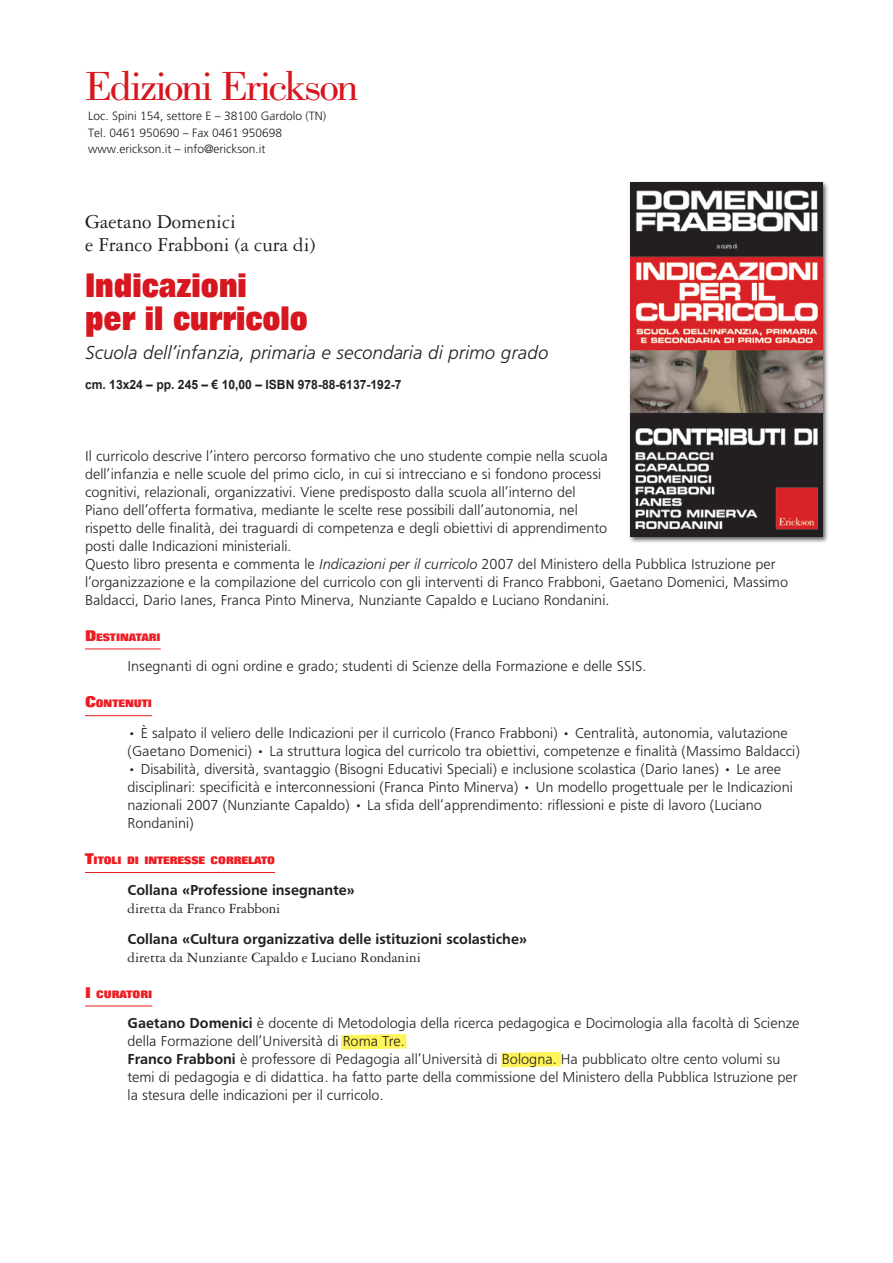
<style>
.page{position:relative;width:893px;height:1263px;background:#fff}
.page>*{position:absolute;margin:0;border:0;box-sizing:border-box;transform-origin:0 0}
.t1{font:42px "Bodoni";letter-spacing:-.05em;color:#d7171f;scale:1.05 1}
.t2{font:800 33px/33px "Folio";color:#d7171f;scale:.8 1}
.t3{font:21px/22.5px "Garamond Three";color:#231f20}
.t4{font:19.5px "Frugal Sans Light Italic DTC";color:#231f20}
.t5{font:15px/18px "Frugal Sans Light DTC";color:#231f20}
.t6{font:15px "Frugal Sans Bold DTC";color:#231f20}
.t7{font:15px "Garamond Three";color:#231f20}
.t8{font:700 12.75px "Arial";color:#231f20;scale:.95 1}
.t9{font:300 12px/16.5px "Freeway";color:#231f20}
.t10{font:800 10.5px "Folio";color:#ee1d23}
.s1{font-family:"Frugal Sans Light Italic DTC"}
.s2{font-size:15px}
.s3{font-family:"Frugal Sans Bold DTC"}
</style>
<div class="page">
<svg style="left:341px;top:1034px;width:66px;height:15px"></svg>
<svg style="left:501px;top:1052px;width:60px;height:15px"></svg>
<hr style="left:85px;top:649px;width:76px;height:1px;background:#ee1d23">
<hr style="left:85px;top:715px;width:67px;height:1px;background:#ee1d23">
<hr style="left:85px;top:872px;width:190px;height:1px;background:#ee1d23">
<hr style="left:85px;top:1006px;width:67px;height:1px;background:#ee1d23">
<div style="left:628px;top:180px;width:207px;height:369px;background:#231f20;opacity:.75"></div>
<img style="left:631px;top:183px;width:191px;height:354px">
<h1 class="t1" style="left:85px;top:62px;width:262px">Edizioni Erickson</h1>
<p class="t9" style="left:88px;top:108px;width:240px">Loc. Spini 154, settore E – 38100 Gardolo (TN)<br>Tel. 0461 950690 – Fax 0461 950698 www.erickson.it – info@erickson.it</p>
<h3 class="t3" style="left:85px;top:211px;width:232px">Gaetano Domenici<br>e Franco Frabboni (a cura di)</h3>
<h2 class="t2" style="left:85px;top:269px;width:280px">Indicazioni<br>per il curricolo</h2>
<h3 class="t4" style="left:85px;top:342px;width:465px">Scuola dell’infanzia, primaria e secondaria di primo grado</h3>
<p class="t8" style="left:85px;top:377px;width:335px">cm. 13x24 – pp. 245 – € 10,00 – ISBN 978-88-6137-192-7</p>
<p class="t5" style="left:85px;top:446px;width:705px">Il curricolo descrive l’intero percorso formativo che uno studente compie nella scuola<br>dell’infanzia e nelle scuole del primo ciclo, in cui si intrecciano e si fondono processi<br>cognitivi, relazionali, organizzativi. Viene predisposto dalla scuola all’interno del<br>Piano dell’offerta formativa, mediante le scelte rese possibili dall’autonomia, nel<br>rispetto delle finalità, dei traguardi di competenza e degli obiettivi di apprendimento<br>posti dalle Indicazioni ministeriali.<br>Questo libro presenta e commenta le <span class="s1">Indicazioni per il curricolo</span> 2007 del Ministero della Pubblica Istruzione per l’organizzazione e la compilazione del curricolo con gli interventi di Franco Frabboni, Gaetano Domenici, Massimo Baldacci, Dario Ianes, Franca Pinto Minerva, Nunziante Capaldo e Luciano Rondanini.</p>
<p class="t10" style="left:85px;top:631px;width:77px"><span class="s2">D</span>ESTINATARI</p>
<p class="t5" style="left:128px;top:657px;width:520px">Insegnanti di ogni ordine e grado; studenti di Scienze della Formazione e delle SSIS.</p>
<p class="t10" style="left:85px;top:698px;width:68px"><span class="s2">C</span>ONTENUTI</p>
<p class="t5" style="left:128px;top:724px;width:674px">• È salpato il veliero delle Indicazioni per il curricolo (Franco Frabboni) • Centralità, autonomia, valutazione (Gaetano Domenici) • La struttura logica del curricolo tra obiettivi, competenze e finalità (Massimo Baldacci)</p>
<p class="t5" style="left:128px;top:760px;width:667px">• Disabilità, diversità, svantaggio (Bisogni Educativi Speciali) e inclusione scolastica (Dario Ianes) • Le aree disciplinari: specificità e interconnessioni (Franca Pinto Minerva) • Un modello progettuale per le Indicazioni nazionali 2007 (Nunziante Capaldo) • La sfida dell’apprendimento: riflessioni e piste di lavoro (Luciano Rondanini)</p>
<p class="t10" style="left:85px;top:854px;width:191px"><span class="s2">T</span>ITOLI DI INTERESSE CORRELATO</p>
<p class="t6" style="left:128px;top:881px;width:229px">Collana «Professione insegnante»</p>
<p class="t7" style="left:128px;top:900px;width:154px">diretta da Franco Frabboni</p>
<p class="t6" style="left:128px;top:930px;width:401px">Collana «Cultura organizzativa delle istituzioni scolastiche»</p>
<p class="t7" style="left:128px;top:949px;width:295px">diretta da Nunziante Capaldo e Luciano Rondanini</p>
<p class="t10" style="left:85px;top:988px;width:69px"><span class="s2">I</span> CURATORI</p>
<p class="t5" style="left:128px;top:1014px;width:674px"><span class="s3">Gaetano Domenici</span> è docente di Metodologia della ricerca pedagogica e Docimologia alla facoltà di Scienze della Formazione dell’Università di Roma Tre.<br><span class="s3">Franco Frabboni</span> è professore di Pedagogia all’Università di Bologna. Ha pubblicato oltre cento volumi su temi di pedagogia e di didattica. ha fatto parte della commissione del Ministero della Pubblica Istruzione per la stesura delle indicazioni per il curricolo.</p>
</div>
